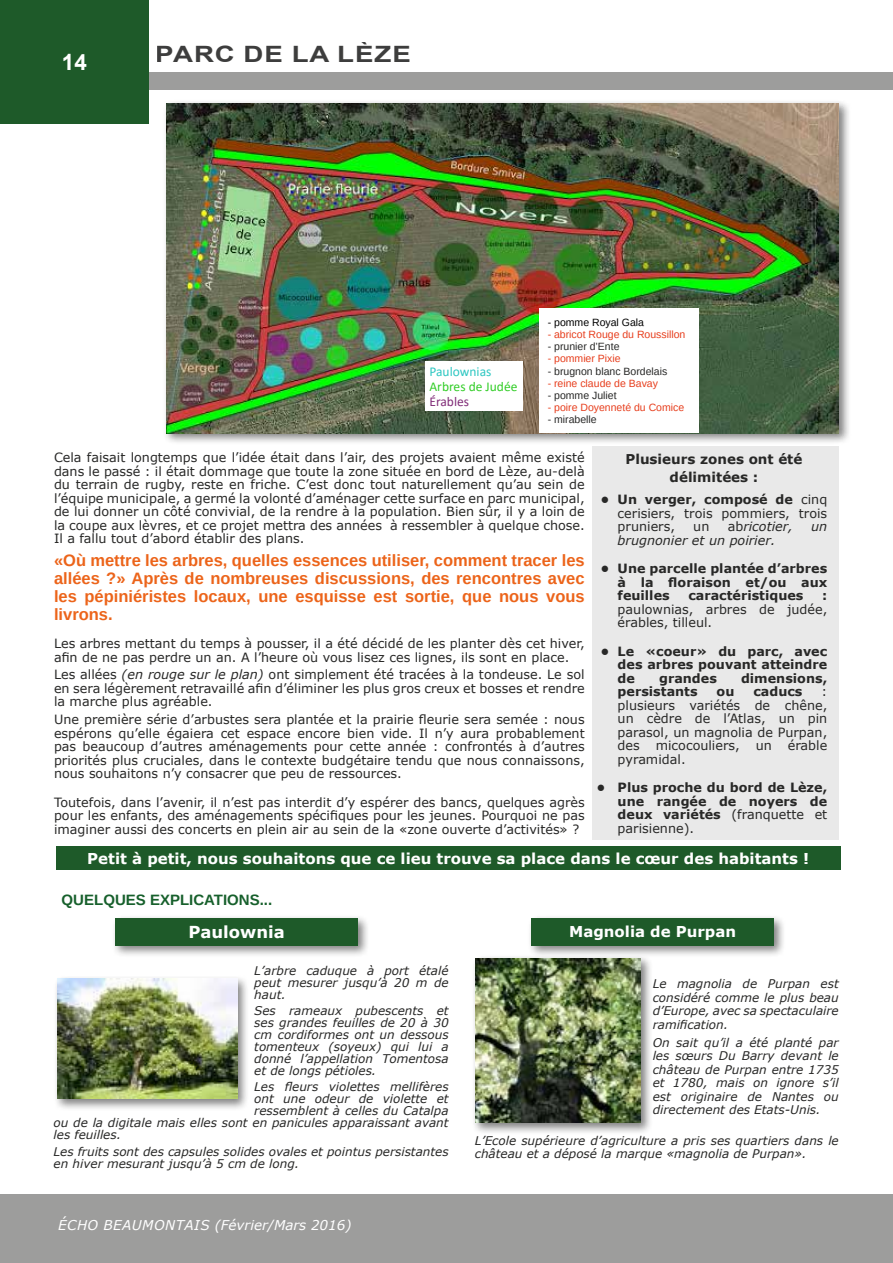
<style>
.page{position:relative;width:893px;height:1263px;background:#fff}
.page>*{position:absolute;margin:0;border:0;box-sizing:border-box;transform-origin:0 0}
.t1{font:700 22.5px "Arial";letter-spacing:.035em;color:#282827;scale:1.23 1}
.t2{font:700 22.5px "Arial";color:#fff}
.t3{font:700 16.5px/18px "Arimo";color:#ec641a;text-align:justify}
.t4{font:700 16.5px "Verdana";color:#fff}
.t5{font:700 15px "Verdana";color:#fff}
.t6{font:700 15px "Arimo";color:#17602c}
.t7{font:italic 13.5px "Verdana";letter-spacing:.035em;color:#fff}
.t8{font:700 13.5px/18px "Verdana";color:#282827;text-align:center}
.t9{font:13.5px "Calibri";color:#32cd27}
.t10{font:13.5px "Calibri";color:#2ec7c2}
.t11{font:13.5px "Calibri";color:#812d78}
.t12{font:12.75px/13.5px "Verdana";color:#282827;text-align:justify}
.t13{font:700 12.75px/13.5px "Verdana";color:#282827;text-align:justify}
.t14{font:italic 12.75px "Verdana";color:#282827}
.t15{font:italic 12px/13.5px "Verdana";color:#282827;text-align:justify}
.t16{font:10.5px "Arimo";color:#e73e1d}
.t17{font:10.5px "Arimo";color:#282827}
.t18{font:10.5px "Arimo";color:#000}
.s1{font-style:italic}
.s2{font-weight:700}
.s3{font-style:normal}
.s4{font-weight:400}
</style>
<div class="page">
<div style="left:162px;top:100px;width:690px;height:346px;background:#000;opacity:.5"></div>
<img style="left:166px;top:103px;width:673px;height:330px">
<div style="left:0;top:1195px;width:893px;height:68px;background:#9d9d9c"></div>
<div style="left:0;top:72px;width:893px;height:17px;background:#9d9d9c"></div>
<div style="left:0;top:0;width:149px;height:123px;background:#1e5a29"></div>
<div style="left:592px;top:447px;width:247px;height:393px;background:#e9e9e9"></div>
<div style="left:56px;top:847px;width:784px;height:23px;background:#1e5a29"></div>
<div style="left:425px;top:361px;width:98px;height:50px;background:#fff"></div>
<div style="left:539px;top:308px;width:159px;height:125px;background:#fff"></div>
<div style="left:471px;top:954px;width:182px;height:181px;background:#000;opacity:.5"></div>
<img style="left:475px;top:958px;width:166px;height:165px">
<div style="left:528px;top:914px;width:258px;height:44px;background:#000;opacity:.5"></div>
<div style="left:532px;top:918px;width:242px;height:27px;background:#1e5a29"></div>
<div style="left:53px;top:974px;width:197px;height:137px;background:#000;opacity:.5"></div>
<img style="left:57px;top:979px;width:180px;height:120px">
<div style="left:112px;top:914px;width:258px;height:44px;background:#000;opacity:.5"></div>
<div style="left:116px;top:918px;width:242px;height:27px;background:#1e5a29"></div>
<h1 class="t2" style="left:62px;top:46px;width:27px">14</h1>
<h1 class="t1" style="left:156px;top:39px;width:209px">PARC DE LA LÈZE</h1>
<p class="t10" style="left:429px;top:362px;width:63px">Paulownias</p>
<p class="t9" style="left:429px;top:377px;width:89px">Arbres de Judée</p>
<p class="t11" style="left:429px;top:392px;width:41px">Érables</p>
<p class="t18" style="left:548px;top:316px;width:98px">- pomme Royal Gala</p>
<p class="t16" style="left:548px;top:328px;width:139px">- abricot Rouge du Roussillon</p>
<p class="t17" style="left:548px;top:340px;width:73px">- prunier d’Ente</p>
<p class="t16" style="left:548px;top:352px;width:74px">- pommier Pixie</p>
<p class="t17" style="left:548px;top:364px;width:121px">- brugnon blanc Bordelais</p>
<p class="t16" style="left:548px;top:376px;width:112px">- reine claude de Bavay</p>
<p class="t17" style="left:548px;top:388px;width:70px">- pomme Juliet</p>
<p class="t16" style="left:548px;top:400px;width:138px">- poire Doyenneté du Comice</p>
<p class="t17" style="left:548px;top:412px;width:51px">- mirabelle</p>
<p class="t12" style="left:54px;top:451px;width:532px">Cela faisait longtemps que l’idée était dans l’air, des projets avaient même existé dans le passé : il était dommage que toute la zone située en bord de Lèze, au-delà du terrain de rugby, reste en friche. C’est donc tout naturellement qu’au sein de l’équipe municipale, a germé la volonté d’aménager cette surface en parc municipal, de lui donner un côté convivial, de la rendre à la population. Bien sûr, il y a loin de la coupe aux lèvres, et ce projet mettra des années à ressembler à quelque chose.<br>Il a fallu tout d’abord établir des plans.</p>
<p class="t3" style="left:54px;top:551px;width:532px">«Où mettre les arbres, quelles essences utiliser, comment tracer les allées ?» Après de nombreuses discussions, des rencontres avec les pépiniéristes locaux, une esquisse est sortie, que nous vous livrons.</p>
<p class="t12" style="left:54px;top:636px;width:532px">Les arbres mettant du temps à pousser, il a été décidé de les planter dès cet hiver, afin de ne pas perdre un an. A l’heure où vous lisez ces lignes, ils sont en place.</p>
<p class="t12" style="left:54px;top:668px;width:532px">Les allées <span class="s1">(en rouge sur le plan)</span> ont simplement été tracées à la tondeuse. Le sol en sera légèrement retravaillé afin d’éliminer les plus gros creux et bosses et rendre la marche plus agréable.</p>
<p class="t12" style="left:54px;top:712px;width:532px">Une première série d’arbustes sera plantée et la prairie fleurie sera semée : nous espérons qu’elle égaiera cet espace encore bien vide. Il n’y aura probablement pas beaucoup d’autres aménagements pour cette année : confrontés à d’autres priorités plus cruciales, dans le contexte budgétaire tendu que nous connaissons, nous souhaitons n’y consacrer que peu de ressources.</p>
<p class="t12" style="left:54px;top:795px;width:532px">Toutefois, dans l’avenir, il n’est pas interdit d’y espérer des bancs, quelques agrès pour les enfants, des aménagements spécifiques pour les jeunes. Pourquoi ne pas imaginer aussi des concerts en plein air au sein de la «zone ouverte d’activités» ?</p>
<p class="t8" style="left:625px;top:450px;width:178px">Plusieurs zones ont été délimitées :</p>
<p class="t12" style="left:618px;top:493px;width:211px;text-indent:-17px"><span class="s2">• Un verger, composé de</span> cinq cerisiers, trois pommiers, trois pruniers,</p>
<p class="t12" style="left:693px;top:520px;width:18px">un</p>
<p class="t14" style="left:728px;top:518px;width:67px"><span class="s3">ab</span>ricotier,</p>
<p class="t14" style="left:811px;top:518px;width:18px">un</p>
<p class="t14" style="left:618px;top:531px;width:159px">brugnonier et un poirier.</p>
<p class="t13" style="left:618px;top:561px;width:211px;text-indent:-17px">• Une parcelle plantée d’arbres à la floraison et/ou aux feuilles</p>
<p class="t13" style="left:688px;top:588px;width:117px">caractéristiques</p>
<p class="t13" style="left:822px;top:588px;width:7px">:</p>
<p class="t12" style="left:618px;top:602px;width:211px">paulownias, arbres de judée, érables, tilleul.</p>
<p class="t13" style="left:618px;top:644px;width:211px;text-indent:-17px">• Le «coeur» du parc, avec des arbres pouvant atteindre de</p>
<p class="t13" style="left:659px;top:671px;width:59px">grandes</p>
<p class="t13" style="left:741px;top:671px;width:88px">dimensions,</p>
<p class="t13" style="left:618px;top:684px;width:81px">persistants</p>
<p class="t13" style="left:717px;top:684px;width:19px">ou</p>
<p class="t13" style="left:753px;top:684px;width:51px">caducs</p>
<p class="t12" style="left:618px;top:685px;width:211px;text-indent:204px">: plusieurs variétés de chêne, un cèdre de l’Atlas, un pin parasol, un magnolia de Purpan, des micocouliers, un érable pyramidal.</p>
<p class="t13" style="left:618px;top:780px;width:211px;text-indent:-21px">• Plus proche du bord de Lèze, une rangée de noyers de deux variétés <span class="s4">(franquette et parisienne).</span></p>
<p class="t5" style="left:87px;top:848px;width:723px">Petit à petit, nous souhaitons que ce lieu trouve sa place dans le cœur des habitants !</p>
<p class="t6" style="left:62px;top:889px;width:212px">QUELQUES EXPLICATIONS...</p>
<p class="t4" style="left:188px;top:920px;width:98px">Paulownia</p>
<p class="t15" style="left:254px;top:964px;width:196px;line-height:12px">L’arbre caduque à port étalé peut mesurer jusqu’à 20 m de haut.</p>
<p class="t15" style="left:254px;top:1004px;width:196px;line-height:12px">Ses rameaux pubescents et ses grandes feuilles de 20 à 30 cm cordiformes ont un dessous tomenteux (soyeux) qui lui a donné l’appellation Tomentosa et de longs pétioles.</p>
<p class="t15" style="left:254px;top:1080px;width:196px">Les fleurs violettes mellifères</p>
<p class="t15" style="left:254px;top:1092px;width:196px">ont une odeur de violette et</p>
<p class="t15" style="left:254px;top:1104px;width:196px">ressemblent à celles du Catalpa</p>
<p class="t15" style="left:54px;top:1116px;width:397px">ou de la digitale mais elles sont en panicules apparaissant avant</p>
<p class="t15" style="left:54px;top:1128px;width:69px">les feuilles.</p>
<p class="t15" style="left:54px;top:1145px;width:397px;line-height:12px">Les fruits sont des capsules solides ovales et pointus persistantes en hiver mesurant jusqu’à 5 cm de long.</p>
<p class="t7" style="left:58px;top:1215px;width:295px">ÉCHO BEAUMONTAIS (Février/Mars 2016)</p>
<p class="t5" style="left:569px;top:921px;width:169px">Magnolia de Purpan</p>
<p class="t15" style="left:653px;top:977px;width:188px">Le magnolia de Purpan est considéré comme le plus beau d’Europe, avec sa spectaculaire ramification.</p>
<p class="t15" style="left:653px;top:1035px;width:188px">On sait qu’il a été planté par les sœurs Du Barry devant le château de Purpan entre 1735 et 1780, mais on ignore s’il est originaire de Nantes ou directement des Etats-Unis.</p>
<p class="t15" style="left:475px;top:1133px;width:365px">L’Ecole supérieure d’agriculture a pris ses quartiers dans le château et a déposé la marque «magnolia de Purpan».</p>
</div>
